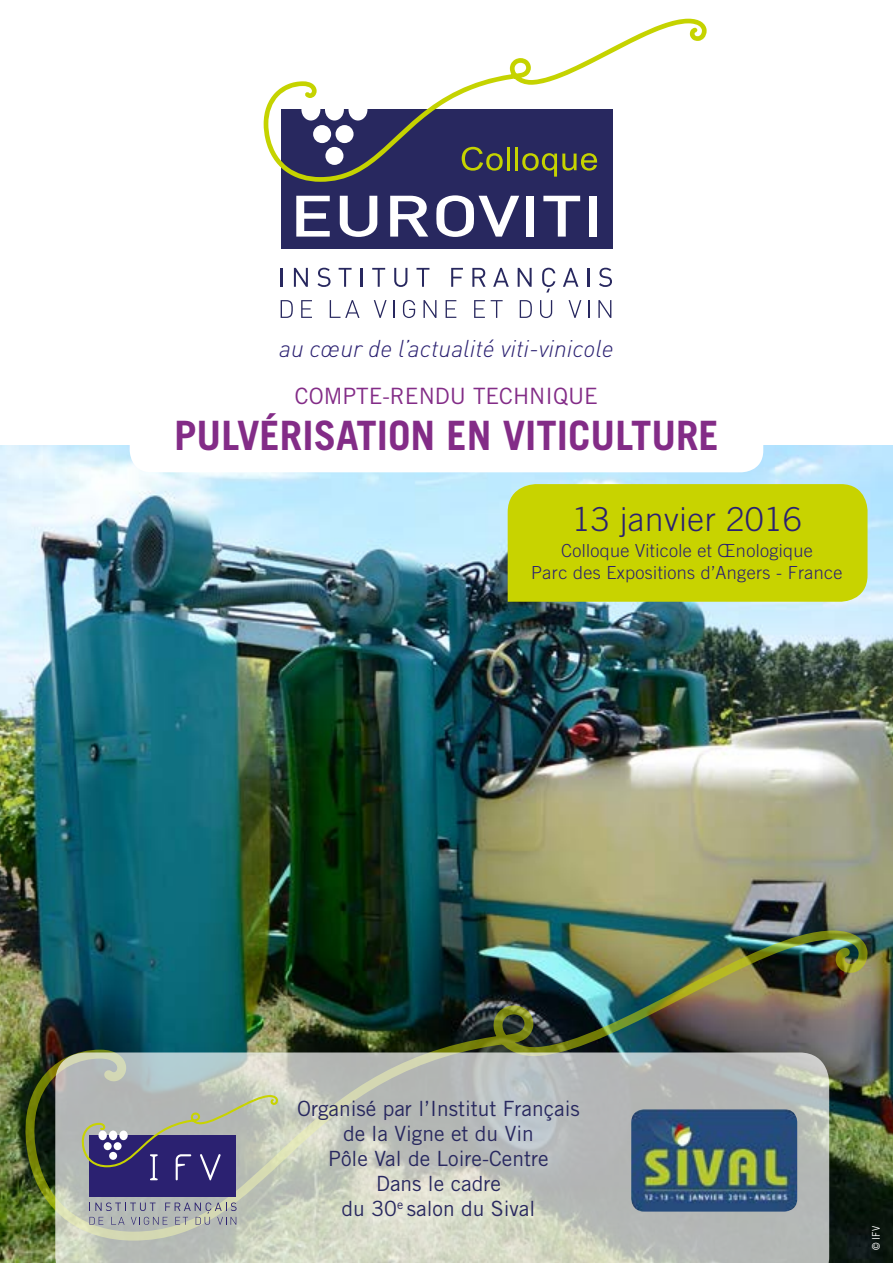
<style>
.page{position:relative;width:893px;height:1263px;background:#fff}
.page>*{position:absolute;margin:0;border:0;box-sizing:border-box;transform-origin:0 0}
.t1{font:700 40.5px "Trade Gothic LT Std";color:#832c87}
.t2{font:300 33px "Trade Gothic LT Std";letter-spacing:.02em;color:#2b2171}
.t3{font:italic 300 24px "DINOT";color:#2b2171}
.t4{font:22.5px "Trade Gothic LT Std";color:#832c87}
.t5{font:21px/25.2px "Trade Gothic LT Std";color:#28285f;text-align:center}
.t6{font:300 18px/21.9px "Trade Gothic LT Std";letter-spacing:.02em;color:#2b2171;text-align:center}
.t7{font:10.5px "Trade Gothic LT Std";color:#fff;scale:.9 1}
</style>
<div class="page">
<img style="left:0;top:445px;width:893px;height:818px">
<img style="left:12px;top:926px;width:858px;height:316px">
<div style="left:130px;top:326px;width:633px;height:146px;background:#fff;border-radius:22px"></div>
<svg style="left:55px;top:1052px;width:774px;height:211px;fill:#b7bdb8"></svg>
<div style="left:508px;top:484px;width:359px;height:118px;background:#c8d300"></div>
<div style="left:281px;top:110px;width:331px;height:139px;background:#28285f"></div>
<svg style="left:264px;top:19px;width:443px;height:163px"></svg>
<div style="left:301px;top:99px;width:19px;height:22px;background:#fff;border-radius:50%"></div>
<div style="left:325px;top:99px;width:19px;height:22px;background:#fff;border-radius:50%"></div>
<div style="left:325px;top:147px;width:18px;height:18px;background:#fff;border-radius:50%"></div>
<div style="left:348px;top:99px;width:19px;height:22px;background:#fff;border-radius:50%"></div>
<div style="left:313px;top:125px;width:18px;height:18px;background:#fff;border-radius:50%"></div>
<div style="left:336px;top:125px;width:18px;height:18px;background:#fff;border-radius:50%"></div>
<svg style="left:296px;top:196px;width:34px;height:41px"></svg>
<svg style="left:340px;top:196px;width:37px;height:41px"></svg>
<svg style="left:390px;top:196px;width:38px;height:41px"></svg>
<svg style="left:436px;top:195px;width:83px;height:42px"></svg>
<div style="left:526px;top:196px;width:8px;height:41px;background:#fff"></div>
<svg style="left:543px;top:196px;width:37px;height:41px"></svg>
<div style="left:589px;top:196px;width:8px;height:41px;background:#fff"></div>
<svg style="left:462px;top:147px;width:41px;height:24px"></svg>
<hr style="left:507px;top:147px;width:3px;height:23px;background:#c5d300">
<hr style="left:515px;top:147px;width:3px;height:23px;background:#c5d300">
<svg style="left:522px;top:153px;width:75px;height:24px"></svg>
<svg style="left:281px;top:268px;width:2px;height:19px"></svg>
<svg style="left:294px;top:268px;width:14px;height:19px"></svg>
<svg style="left:317px;top:268px;width:14px;height:19px"></svg>
<svg style="left:339px;top:268px;width:13px;height:19px"></svg>
<svg style="left:361px;top:268px;width:2px;height:19px"></svg>
<svg style="left:372px;top:268px;width:13px;height:19px"></svg>
<svg style="left:394px;top:268px;width:13px;height:19px"></svg>
<svg style="left:416px;top:268px;width:13px;height:19px"></svg>
<svg style="left:451px;top:268px;width:12px;height:19px"></svg>
<svg style="left:472px;top:268px;width:14px;height:19px"></svg>
<svg style="left:493px;top:268px;width:16px;height:19px"></svg>
<svg style="left:518px;top:268px;width:14px;height:19px"></svg>
<svg style="left:542px;top:268px;width:13px;height:24px"></svg>
<svg style="left:563px;top:268px;width:15px;height:19px"></svg>
<svg style="left:587px;top:268px;width:2px;height:19px"></svg>
<svg style="left:599px;top:268px;width:13px;height:19px"></svg>
<svg style="left:281px;top:300px;width:12px;height:18px"></svg>
<svg style="left:301px;top:300px;width:11px;height:18px"></svg>
<svg style="left:330px;top:300px;width:30px;height:18px"></svg>
<svg style="left:374px;top:300px;width:13px;height:18px"></svg>
<svg style="left:393px;top:300px;width:2px;height:18px"></svg>
<svg style="left:403px;top:300px;width:12px;height:18px"></svg>
<svg style="left:423px;top:300px;width:13px;height:18px"></svg>
<svg style="left:446px;top:300px;width:10px;height:18px"></svg>
<svg style="left:474px;top:300px;width:11px;height:18px"></svg>
<svg style="left:491px;top:300px;width:12px;height:18px"></svg>
<svg style="left:520px;top:300px;width:12px;height:18px"></svg>
<svg style="left:540px;top:300px;width:12px;height:18px"></svg>
<svg style="left:568px;top:300px;width:13px;height:18px"></svg>
<svg style="left:588px;top:300px;width:1px;height:18px"></svg>
<svg style="left:598px;top:300px;width:13px;height:18px"></svg>
<div style="left:89px;top:1135px;width:147px;height:62px;background:#2b2171"></div>
<svg style="left:89px;top:1202px;width:148px;height:23px"></svg>
<svg style="left:79px;top:1095px;width:200px;height:85px"></svg>
<img style="left:631px;top:1109px;width:166px;height:102px">
<p class="t3" style="left:279px;top:332px;width:336px">au cœur de l’actualité viti-vinicole</p>
<p class="t4" style="left:295px;top:382px;width:305px">COMPTE-RENDU TECHNIQUE</p>
<h1 class="t1" style="left:174px;top:411px;width:546px">PULVÉRISATION EN VITICULTURE</h1>
<h2 class="t2" style="left:572px;top:499px;width:231px">13 janvier 2016</h2>
<p class="t6" style="left:531px;top:539px;width:313px">Colloque Viticole et Œnologique<br>Parc des Expositions d’Angers - France</p>
<p class="t5" style="left:297px;top:1095px;width:284px">Organisé par l’Institut Français de la Vigne et du Vin<br>Pôle Val de Loire-Centre<br>Dans le cadre<br>du 30<sup>e</sup> salon du Sival</p>
<p class="t7" style="left:870px;top:1250px;width:28px;rotate:-90deg">© IFV</p>
</div>
